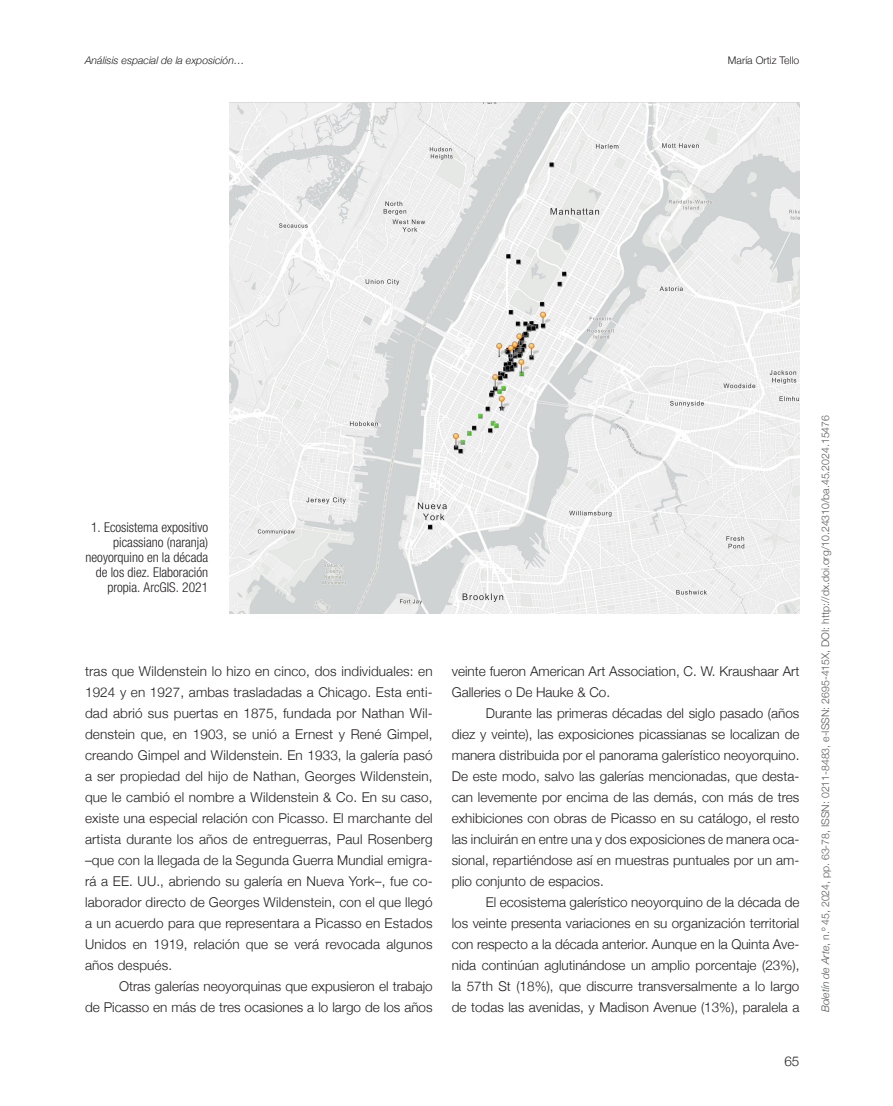
<style>
.page{position:relative;width:893px;height:1106px;background:#fff}
.page>*{position:absolute;margin:0;border:0;box-sizing:border-box;transform-origin:0 0}
.t1{font:300 13.5px/21px "Helvetica Neue";color:#231f20;text-align:justify}
.t2{font:13.5px/15px "Helvetica Neue LT 47 Lt Cn";color:#231f20;text-align:right}
.t3{font:300 10.5px "Helvetica Neue";color:#57585a}
.t4{font:italic 300 10.5px "Helvetica Neue";color:#231f20}
.t5{font:300 10.5px "Helvetica Neue";color:#231f20}
.s1{font-style:italic}
</style>
<div class="page">
<img style="left:229px;top:102px;width:570px;height:511px">
<p class="t4" style="left:85px;top:52px;width:161px">Análisis espacial de la exposición…</p>
<p class="t5" style="left:728px;top:52px;width:73px">María Ortiz Tello</p>
<p class="t2" style="left:86px;top:520px;width:124px">1. Ecosistema expositivo picassiano (naranja) neoyorquino en la década de los diez. Elaboración propia. ArcGIS. 2021</p>
<p class="t1" style="left:85px;top:660px;width:349px">tras que Wildenstein lo hizo en cinco, dos individuales: en 1924 y en 1927, ambas trasladadas a Chicago. Esta enti&shy;dad abrió sus puertas en 1875, fundada por Nathan Wil&shy;denstein que, en 1903, se unió a Ernest y René Gimpel, creando Gimpel and Wildenstein. En 1933, la galería pasó a ser propiedad del hijo de Nathan, Georges Wildenstein, que le cambió el nombre a Wildenstein &amp; Co. En su caso, existe una especial relación con Picasso. El marchante del artista durante los años de entreguerras, Paul Rosenberg –que con la llegada de la Segunda Guerra Mundial emigra&shy;rá a EE. UU., abriendo su galería en Nueva York–, fue co&shy;laborador directo de Georges Wildenstein, con el que llegó a un acuerdo para que representara a Picasso en Estados Unidos en 1919, relación que se verá revocada algunos años después.</p>
<p class="t1" style="left:85px;top:975px;width:349px;text-align:right">Otras galerías neoyorquinas que expusieron el trabajo<br>de Picasso en más de tres ocasiones a lo largo de los años</p>
<p class="t1" style="left:452px;top:660px;width:349px">veinte fueron American Art Association, C. W. Kraushaar Art<br>Galleries o De Hauke &amp; Co.</p>
<p class="t1" style="left:452px;top:702px;width:349px;text-indent:34px">Durante las primeras décadas del siglo pasado (años diez y veinte), las exposiciones picassianas se localizan de manera distribuida por el panorama galerístico neoyorquino.<br>De este modo, salvo las galerías mencionadas, que desta&shy;can levemente por encima de las demás, con más de tres exhibiciones con obras de Picasso en su catálogo, el resto las incluirán en entre una y dos exposiciones de manera oca&shy;sional, repartiéndose así en muestras puntuales por un am&shy;plio conjunto de espacios.</p>
<p class="t1" style="left:452px;top:891px;width:349px;text-indent:34px">El ecosistema galerístico neoyorquino de la década de los veinte presenta variaciones en su organización territorial con respecto a la década anterior. Aunque en la Quinta Ave&shy;nida continúan aglutinándose un amplio porcentaje (23%), la 57th St (18%), que discurre transversalmente a lo largo de todas las avenidas, y Madison Avenue (13%), paralela a</p>
<p class="t1" style="left:784px;top:1049px;width:17px">65</p>
<p class="t3" style="left:817px;top:1012px;width:599px;rotate:-90deg"><span class="s1">Boletín de Arte</span>, n.º 45, 2024, pp. 63-78, ISSN: 0211-8483, e-ISSN: 2695-415X, DOI: http://dx.doi.org/10.24310/ba.45.2024.15476</p>
</div>
